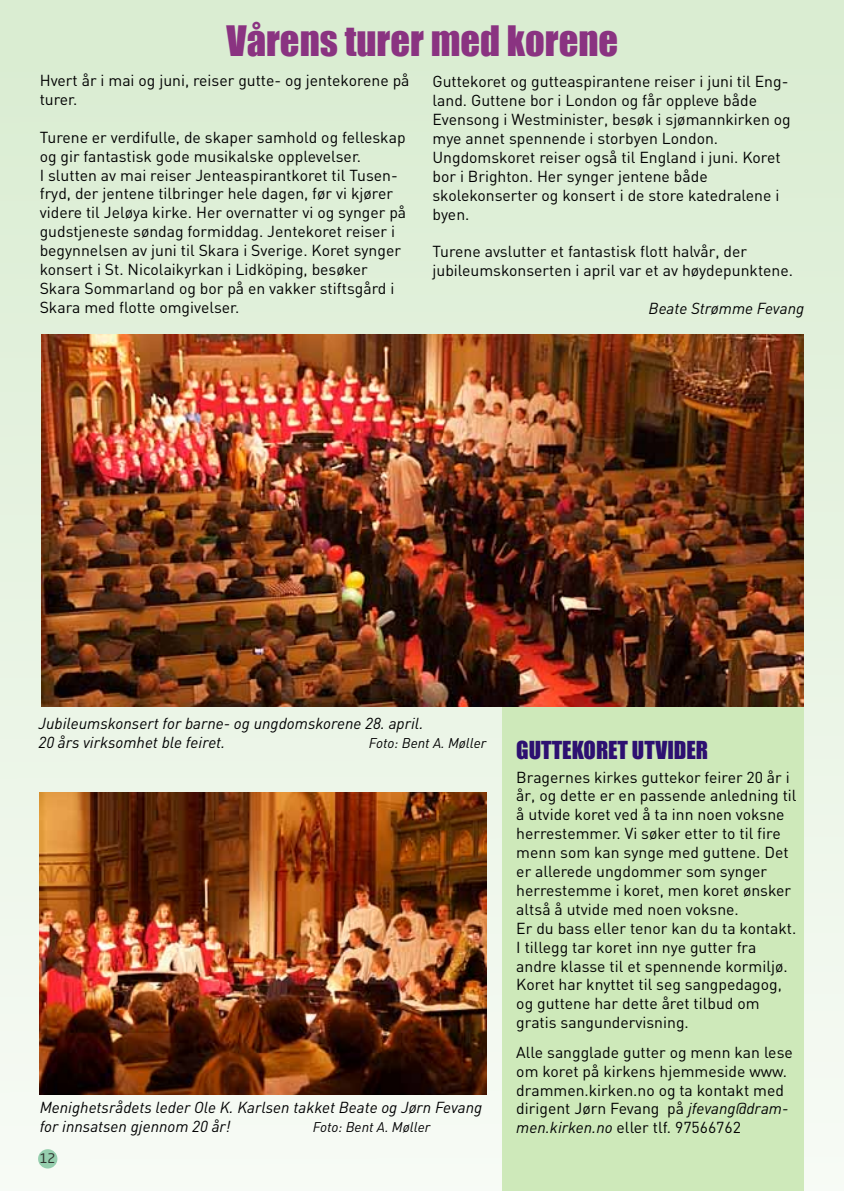
<style>
.page{position:relative;width:844px;height:1191px;background:#fff}
.page>*{position:absolute;margin:0;border:0;box-sizing:border-box;transform-origin:0 0}
.t1{font:38.5px "Impact";color:#8a3381}
.t2{font:22.75px "Impact";color:#2d1071}
.t3{font:15.75px/18.9px "DIN";color:#000001}
.t4{font:italic 15.75px/18.9px "DIN";color:#000001}
.t5{font:italic 14px "DIN";color:#000001}
.t6{font:13.12px "Neo Sans Std";color:#000001}
.s1{font-style:italic}
</style>
<div class="page">
<div style="left:0;top:0;width:843px;height:1191px;background:linear-gradient(to bottom,#d8ebd0,#f3f5ef)"></div>
<div style="left:502px;top:707px;width:302px;height:484px;background:#cee9ba"></div>
<img style="left:40px;top:793px;width:446px;height:301px">
<img style="left:41px;top:334px;width:761px;height:372px">
<h1 class="t1" style="left:226px;top:12px;width:393px">Vårens turer med korene</h1>
<p class="t3" style="left:40px;top:71px;width:371px">Hvert år i mai og juni, reiser gutte- og jentekorene på turer.</p>
<p class="t3" style="left:40px;top:127px;width:368px">Turene er verdifulle, de skaper samhold og felleskap og gir fantastisk gode musikalske opplevelser.<br>I slutten av mai reiser Jenteaspirantkoret til Tusen&shy;fryd, der jentene tilbringer hele dagen, før vi kjører videre til Jeløya kirke. Her overnatter vi og synger på gudstjeneste søndag formiddag. Jentekoret reiser i begynnelsen av juni til Skara i Sverige. Koret synger konsert i St. Nicolaikyrkan i Lidköping, besøker Skara Sommarland og bor på en vakker stiftsgård i Skara med flotte omgivelser.</p>
<p class="t3" style="left:432px;top:72px;width:359px">Guttekoret og gutteaspirantene reiser i juni til Eng&shy;land. Guttene bor i London og får oppleve både Evensong i Westminister, besøk i sjømannkirken og mye annet spennende i storbyen London.<br>Ungdomskoret reiser også til England i juni. Koret bor i Brighton. Her synger jentene både skolekonserter og konsert i de store katedralene i byen.</p>
<p class="t3" style="left:432px;top:242px;width:362px">Turene avslutter et fantastisk flott halvår, der jubileumskonserten i april var et av høydepunktene.</p>
<p class="t4" style="left:648px;top:299px;width:157px">Beate Strømme Fevang</p>
<p class="t4" style="left:39px;top:713px;width:386px">Jubileumskonsert for barne- og ungdomskorene 28. april.<br>20 års virksomhet ble feiret.</p>
<p class="t5" style="left:369px;top:734px;width:119px">Foto: Bent A. Møller</p>
<p class="t4" style="left:40px;top:1097px;width:444px">Menighetsrådets leder Ole K. Karlsen takket Beate og Jørn Fevang for innsatsen gjennom 20 år!</p>
<p class="t5" style="left:312px;top:1118px;width:119px">Foto: Bent A. Møller</p>
<p class="t6" style="left:40px;top:1150px;width:17px">12</p>
<h2 class="t2" style="left:516px;top:732px;width:193px">GUTTEKORET UTVIDER</h2>
<p class="t3" style="left:516px;top:767px;width:282px">Bragernes kirkes guttekor feirer 20 år i år, og dette er en passende anledning til å utvide koret ved å ta inn noen voksne herrestemmer. Vi søker etter to til fire menn som kan synge med guttene. Det er allerede ungdommer som synger herrestemme i koret, men koret ønsker altså å utvide med noen voksne.<br>Er du bass eller tenor kan du ta -kontakt.<br>I tillegg tar koret inn nye gutter fra andre klasse til et spennende kormiljø.<br>Koret har knyttet til seg sangpedagog, og guttene har dette året tilbud om gratis sangundervisning.</p>
<p class="t3" style="left:516px;top:1042px;width:278px">Alle sangglade gutter og menn kan lese om koret på kirkens hjemmeside www. drammen.kirken.no og ta kontakt med dirigent Jørn Fevang på <span class="s1">jfevang@dram&shy;men.kirken.no</span> eller tlf. 97566762</p>
</div>
